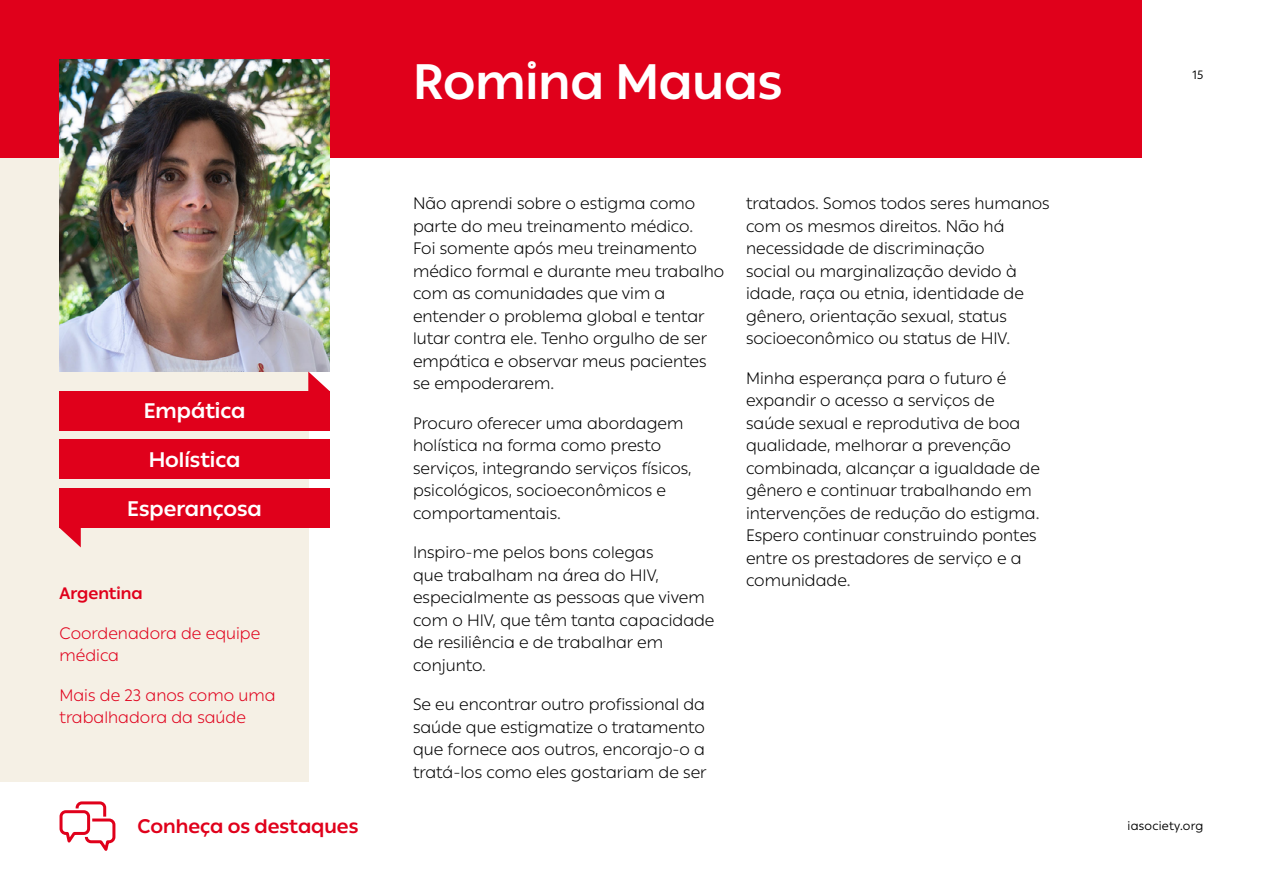
<style>
.page{position:relative;width:1263px;height:893px;background:#fff}
.page>*{position:absolute;margin:0;border:0;box-sizing:border-box;transform-origin:0 0}
.t1{font:700 49.5px "IAS Ribbon Sans";color:#fff}
.t2{font:700 21px "IAS Ribbon Sans";color:#fff}
.t3{font:700 19.5px "IAS Ribbon Sans";color:#e0001b}
.t4{font:300 16.5px/22.5px "IAS Ribbon Sans";color:#000}
.t5{font:300 16.5px/22.5px "IAS Ribbon Sans";color:#e0001b}
.t6{font:700 16.5px "IAS Ribbon Sans";color:#e0001b}
.t7{font:12px "IAS Ribbon Sans";letter-spacing:.02em;color:#000}
</style>
<div class="page">
<svg style="left:59px;top:801px;width:57px;height:50px"></svg>
<div style="left:0;top:157px;width:308px;height:624px;background:#f5f0e5"></div>
<div style="left:0;top:0;width:1141px;height:157px;background:#e0001b"></div>
<img style="left:60px;top:60px;width:270px;height:312px">
<div style="left:60px;top:391px;width:270px;height:39px;background:#e0001b"></div>
<div style="left:60px;top:489px;width:270px;height:39px;background:#e0001b"></div>
<div style="left:60px;top:439px;width:270px;height:39px;background:#e0001b"></div>
<svg style="left:308px;top:372px;width:22px;height:19px"></svg>
<svg style="left:60px;top:528px;width:21px;height:19px"></svg>
<p class="t2" style="left:144px;top:395px;width:103px">Empática</p>
<p class="t2" style="left:149px;top:443px;width:93px">Holística</p>
<p class="t2" style="left:127px;top:492px;width:136px">Esperançosa</p>
<p class="t6" style="left:60px;top:581px;width:85px">Argentina</p>
<p class="t5" style="left:60px;top:621px;width:202px">Coordenadora de equipe médica</p>
<p class="t5" style="left:60px;top:683px;width:217px">Mais de 23 anos como uma trabalhadora da saúde</p>
<p class="t3" style="left:138px;top:811px;width:222px">Conheça os destaques</p>
<h1 class="t1" style="left:413px;top:43px;width:371px">Romina Mauas</h1>
<p class="t4" style="left:413px;top:191px;width:313px">Não aprendi sobre o estigma como parte do meu treinamento médico.<br>Foi somente após meu treinamento médico formal e durante meu trabalho com as comunidades que vim a entender o problema global e tentar lutar contra ele. Tenho orgulho de ser empática e observar meus pacientes se empoderarem.</p>
<p class="t4" style="left:413px;top:411px;width:280px">Procuro oferecer uma abordagem holística na forma como presto serviços, integrando serviços físicos, psicológicos, socioeconômicos e comportamentais.</p>
<p class="t4" style="left:413px;top:540px;width:303px">Inspiro-me pelos bons colegas<br>que trabalham na área do HIV, especialmente as pessoas que vivem com o HIV, que têm tanta capacidade de resiliência e de trabalhar em conjunto.</p>
<p class="t4" style="left:413px;top:692px;width:295px;text-align:justify">Se eu encontrar outro profissional da saúde que estigmatize o tratamento que fornece aos outros, encorajo-o a tratá-los como eles gostariam de ser</p>
<p class="t4" style="left:746px;top:191px;width:305px">tratados. Somos todos seres humanos com os mesmos direitos. Não há necessidade de discriminação<br>social ou marginalização devido à idade, raça ou etnia, identidade de gênero, orientação sexual, status socioeconômico ou status de HIV.</p>
<p class="t4" style="left:746px;top:366px;width:295px">Minha esperança para o futuro é expandir o acesso a serviços de saúde sexual e reprodutiva de boa qualidade, melhorar a prevenção combinada, alcançar a igualdade de gênero e continuar trabalhando em intervenções de redução do estigma.<br>Espero continuar construindo pontes entre os prestadores de serviço e a comunidade.</p>
<p class="t7" style="left:1192px;top:66px;width:12px">15</p>
<p class="t7" style="left:1127px;top:817px;width:77px">iasociety.org</p>
</div>
